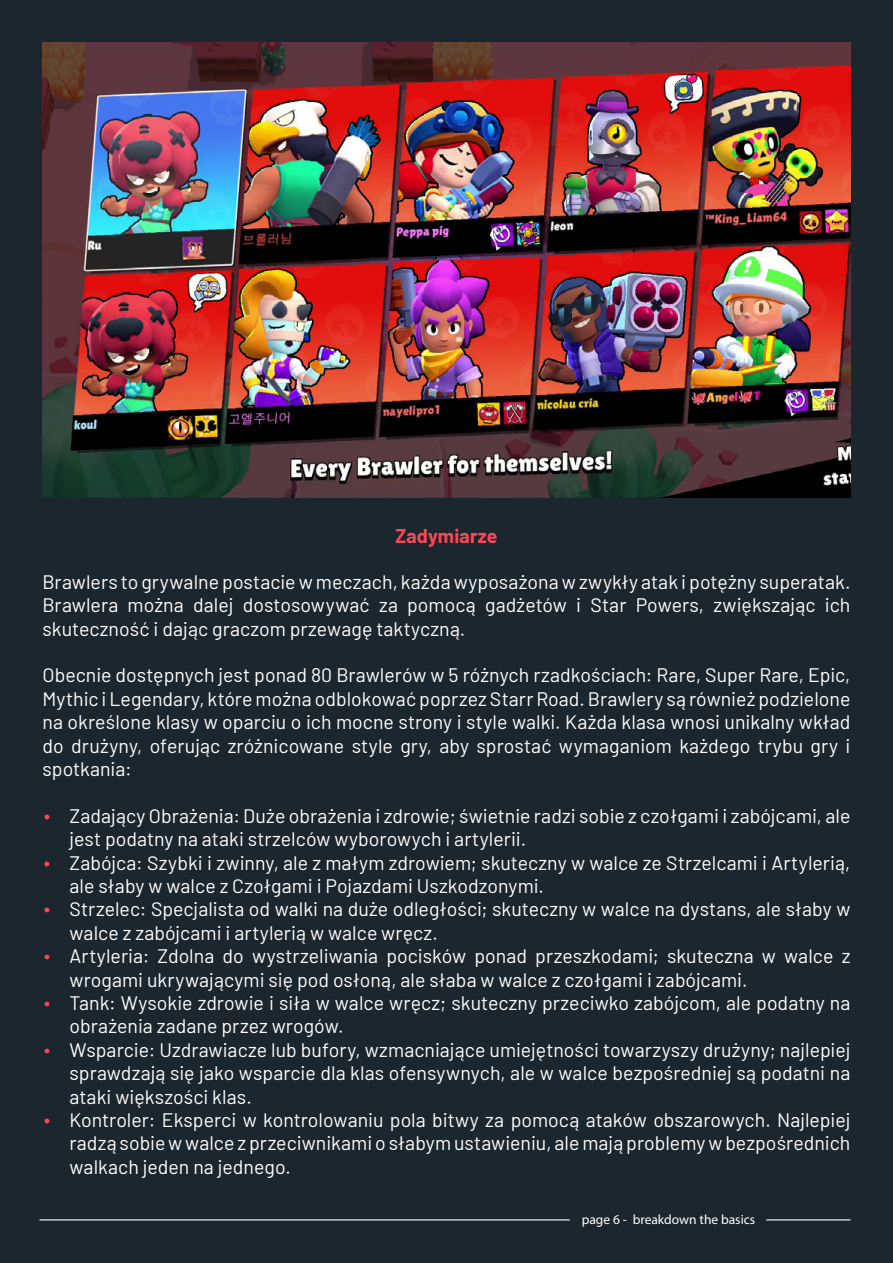
<style>
.page{position:relative;width:893px;height:1263px;background:#1c262e}
.page>*{position:absolute;margin:0;border:0;box-sizing:border-box;transform-origin:0 0}
.t1{font:19.5px/23.4px "Barlow";letter-spacing:.005em;color:#fff}
.t2{font:700 19.5px "Barlow";letter-spacing:.01em;color:#ff4754}
.t3{font:13.5px "Myriad Pro";color:#fff}
.s1{font-family:"D DIN PRO Regular";color:#ff4754}
</style>
<div class="page">
<hr style="left:40px;top:1219px;width:530px;height:1px;background:#fff">
<hr style="left:766px;top:1219px;width:84px;height:1px;background:#fff">
<img style="left:42px;top:43px;width:809px;height:454px">
<p class="t2" style="left:395px;top:521px;width:104px">Zadymiarze</p>
<p class="t1" style="left:43px;top:568px;width:809px;text-align:justify">Brawlers to grywalne postacie w meczach, każda wyposażona w zwykły atak i potężny superatak.<br>Brawlera można dalej dostosowywać za pomocą gadżetów i Star Powers, zwiększając ich skuteczność i dając graczom przewagę taktyczną.</p>
<p class="t1" style="left:43px;top:662px;width:809px;text-align:justify">Obecnie dostępnych jest ponad 80 Brawlerów w 5 różnych rzadkościach: Rare, Super Rare, Epic, Mythic i Legendary, które można odblokować poprzez Starr Road. Brawlery są również podzielone na określone klasy w oparciu o ich mocne strony i style walki. Każda klasa wnosi unikalny wkład do drużyny, oferując zróżnicowane style gry, aby sprostać wymaganiom każdego trybu gry i spotkania:</p>
<p class="t1" style="left:70px;top:802px;width:782px;text-indent:-27px"><span class="s1">•</span> Zadający Obrażenia: Duże obrażenia i zdrowie; świetnie radzi sobie z czołgami i zabójcami, ale jest podatny na ataki strzelców wyborowych i artylerii.</p>
<p class="t1" style="left:70px;top:849px;width:782px;text-indent:-27px"><span class="s1">•</span> Zabójca: Szybki i zwinny, ale z małym zdrowiem; skuteczny w walce ze Strzelcami i Artylerią, ale słaby w walce z Czołgami i Pojazdami Uszkodzonymi.</p>
<p class="t1" style="left:70px;top:896px;width:782px;text-indent:-27px"><span class="s1">•</span> Strzelec: Specjalista od walki na duże odległości; skuteczny w walce na dystans, ale słaby w walce z zabójcami i artylerią w walce wręcz.</p>
<p class="t1" style="left:70px;top:943px;width:782px;text-indent:-27px"><span class="s1">•</span> Artyleria: Zdolna do wystrzeliwania pocisków ponad przeszkodami; skuteczna w walce z wrogami ukrywającymi się pod osłoną, ale słaba w walce z czołgami i zabójcami.</p>
<p class="t1" style="left:70px;top:990px;width:782px;text-indent:-27px"><span class="s1">•</span> Tank: Wysokie zdrowie i siła w walce wręcz; skuteczny przeciwko zabójcom, ale podatny na obrażenia zadane przez wrogów.</p>
<p class="t1" style="left:70px;top:1036px;width:782px;text-align:justify;text-indent:-27px"><span class="s1">•</span> Wsparcie: Uzdrawiacze lub bufory, wzmacniające umiejętności towarzyszy drużyny; najlepiej sprawdzają się jako wsparcie dla klas ofensywnych, ale w walce bezpośredniej są podatni na ataki większości klas.</p>
<p class="t1" style="left:70px;top:1107px;width:782px;text-align:justify;text-indent:-27px"><span class="s1">•</span> Kontroler: Eksperci w kontrolowaniu pola bitwy za pomocą ataków obszarowych. Najlepiej radzą sobie w walce z przeciwnikami o słabym ustawieniu, ale mają problemy w bezpośrednich walkach jeden na jednego.</p>
<p class="t3" style="left:582px;top:1211px;width:175px">page 6 - breakdown the basics</p>
</div>
